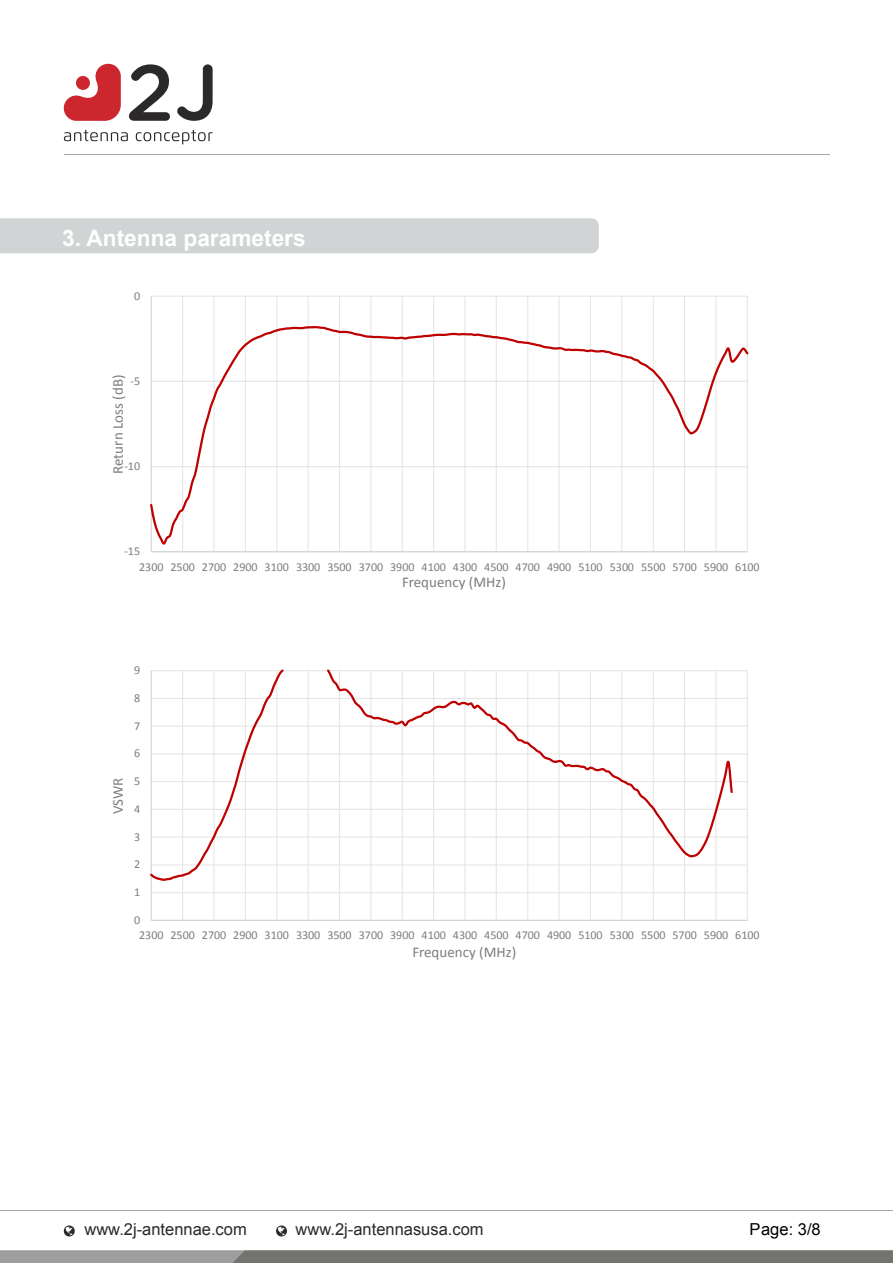
<style>
.page{position:relative;width:893px;height:1263px;background:#fff}
.page>*{position:absolute;margin:0;border:0;box-sizing:border-box;transform-origin:0 0}
.t1{font:700 22.65px "Arial";color:#fff}
.t2{font:16.5px "Arial";color:#2b2929}
.t3{font:16.5px "Arial";color:#000}
.t4{font:15px "Calibri";color:#7d7d7d}
.t5{font:12px "Calibri";color:#7d7d7d}
</style>
<div class="page">
<svg style="left:0;top:1250px;width:893px;height:13px;background:#80807e"></svg>
<hr style="left:0;top:1210px;width:893px;height:1px;background:#a8a8a8">
<svg style="left:63px;top:1225px;width:12px;height:11px"></svg>
<svg style="left:276px;top:1225px;width:11px;height:11px"></svg>
<svg style="left:64px;top:130px;width:64px;height:11px"></svg>
<svg style="left:136px;top:130px;width:77px;height:14px"></svg>
<svg style="left:129px;top:64px;width:41px;height:57px"></svg>
<svg style="left:177px;top:64px;width:36px;height:57px"></svg>
<svg style="left:64px;top:64px;width:57px;height:57px"></svg>
<div style="left:76px;top:76px;width:14px;height:14px;background:#cc262e;border-radius:50%"></div>
<hr style="left:64px;top:154px;width:765px;height:1px;background:#a8a8a8">
<div style="left:0;top:218px;width:599px;height:35px;background:#d1d4d4"></div>
<hr style="left:151px;top:296px;width:596px;height:1px;background:#e6e6e6">
<hr style="left:182px;top:296px;width:1px;height:256px;background:#e6e6e6">
<hr style="left:213px;top:296px;width:2px;height:256px;background:#e6e6e6">
<hr style="left:245px;top:296px;width:1px;height:256px;background:#e6e6e6">
<hr style="left:276px;top:296px;width:1px;height:256px;background:#e6e6e6">
<hr style="left:308px;top:296px;width:1px;height:256px;background:#e6e6e6">
<hr style="left:339px;top:296px;width:1px;height:256px;background:#e6e6e6">
<hr style="left:370px;top:296px;width:1px;height:256px;background:#e6e6e6">
<hr style="left:402px;top:296px;width:1px;height:256px;background:#e6e6e6">
<hr style="left:433px;top:296px;width:1px;height:256px;background:#e6e6e6">
<hr style="left:464px;top:296px;width:1px;height:256px;background:#e6e6e6">
<hr style="left:496px;top:296px;width:1px;height:256px;background:#e6e6e6">
<hr style="left:527px;top:296px;width:1px;height:256px;background:#e6e6e6">
<hr style="left:558px;top:296px;width:2px;height:256px;background:#e6e6e6">
<hr style="left:590px;top:296px;width:1px;height:256px;background:#e6e6e6">
<hr style="left:621px;top:296px;width:1px;height:256px;background:#e6e6e6">
<hr style="left:653px;top:296px;width:1px;height:256px;background:#e6e6e6">
<hr style="left:684px;top:296px;width:1px;height:256px;background:#e6e6e6">
<hr style="left:715px;top:296px;width:1px;height:256px;background:#e6e6e6">
<hr style="left:747px;top:296px;width:1px;height:256px;background:#e6e6e6">
<hr style="left:151px;top:296px;width:1px;height:256px;background:#d1d4d4">
<hr style="left:151px;top:551px;width:596px;height:1px;background:#d1d4d4">
<svg style="left:150px;top:325px;width:599px;height:221px"></svg>
<hr style="left:151px;top:892px;width:596px;height:1px;background:#e6e6e6">
<hr style="left:151px;top:864px;width:596px;height:1px;background:#e6e6e6">
<hr style="left:151px;top:836px;width:596px;height:2px;background:#e6e6e6">
<hr style="left:151px;top:809px;width:596px;height:1px;background:#e6e6e6">
<hr style="left:151px;top:781px;width:596px;height:1px;background:#e6e6e6">
<hr style="left:151px;top:753px;width:596px;height:1px;background:#e6e6e6">
<hr style="left:151px;top:726px;width:596px;height:1px;background:#e6e6e6">
<hr style="left:151px;top:698px;width:596px;height:1px;background:#e6e6e6">
<hr style="left:151px;top:670px;width:596px;height:1px;background:#e6e6e6">
<hr style="left:182px;top:671px;width:1px;height:249px;background:#e6e6e6">
<hr style="left:213px;top:671px;width:2px;height:249px;background:#e6e6e6">
<hr style="left:245px;top:671px;width:1px;height:249px;background:#e6e6e6">
<hr style="left:276px;top:671px;width:1px;height:249px;background:#e6e6e6">
<hr style="left:308px;top:671px;width:1px;height:249px;background:#e6e6e6">
<hr style="left:339px;top:671px;width:1px;height:249px;background:#e6e6e6">
<hr style="left:370px;top:671px;width:1px;height:249px;background:#e6e6e6">
<hr style="left:402px;top:671px;width:1px;height:249px;background:#e6e6e6">
<hr style="left:433px;top:671px;width:1px;height:249px;background:#e6e6e6">
<hr style="left:464px;top:671px;width:1px;height:249px;background:#e6e6e6">
<hr style="left:496px;top:671px;width:1px;height:249px;background:#e6e6e6">
<hr style="left:527px;top:671px;width:1px;height:249px;background:#e6e6e6">
<hr style="left:558px;top:671px;width:2px;height:249px;background:#e6e6e6">
<hr style="left:590px;top:671px;width:1px;height:249px;background:#e6e6e6">
<hr style="left:621px;top:671px;width:1px;height:249px;background:#e6e6e6">
<hr style="left:653px;top:671px;width:1px;height:249px;background:#e6e6e6">
<hr style="left:684px;top:671px;width:1px;height:249px;background:#e6e6e6">
<hr style="left:715px;top:671px;width:1px;height:249px;background:#e6e6e6">
<hr style="left:747px;top:671px;width:1px;height:249px;background:#e6e6e6">
<hr style="left:151px;top:671px;width:1px;height:249px;background:#d1d4d4">
<hr style="left:151px;top:920px;width:596px;height:1px;background:#d1d4d4">
<svg style="left:150px;top:669px;width:584px;height:213px"></svg>
<h1 class="t1" style="left:62px;top:230px;width:245px">3. Antenna parameters</h1>
<p class="t5" style="left:134px;top:290px;width:8px">0</p>
<p class="t4" style="left:111px;top:474px;width:101px;rotate:-90deg">Return Loss (dB)</p>
<p class="t5" style="left:130px;top:376px;width:11px">-5</p>
<p class="t5" style="left:124px;top:461px;width:17px">-10</p>
<p class="t5" style="left:124px;top:546px;width:17px">-15</p>
<p class="t5" style="left:139px;top:562px;width:622px">2300 2500 2700 2900 3100 3300 3500 3700 3900 4100 4300 4500 4700 4900 5100 5300 5500 5700 5900 6100</p>
<p class="t4" style="left:402px;top:576px;width:105px">Frequency (MHz)</p>
<p class="t4" style="left:111px;top:814px;width:38px;rotate:-90deg">VSWR</p>
<p class="t5" style="left:134px;top:665px;width:8px">9</p>
<p class="t5" style="left:134px;top:693px;width:8px">8</p>
<p class="t5" style="left:134px;top:721px;width:8px">7</p>
<p class="t5" style="left:134px;top:748px;width:8px">6</p>
<p class="t5" style="left:134px;top:776px;width:8px">5</p>
<p class="t5" style="left:134px;top:804px;width:8px">4</p>
<p class="t5" style="left:134px;top:831px;width:8px">3</p>
<p class="t5" style="left:134px;top:859px;width:8px">2</p>
<p class="t5" style="left:134px;top:887px;width:8px">1</p>
<p class="t5" style="left:134px;top:915px;width:8px">0</p>
<p class="t5" style="left:139px;top:930px;width:622px">2300 2500 2700 2900 3100 3300 3500 3700 3900 4100 4300 4500 4700 4900 5100 5300 5500 5700 5900 6100</p>
<p class="t4" style="left:412px;top:945px;width:105px">Frequency (MHz)</p>
<h2 class="t2" style="left:84px;top:1223px;width:164px">www.2j-antennae.com</h2>
<h2 class="t2" style="left:296px;top:1223px;width:189px">www.2j-antennasusa.com</h2>
<h2 class="t3" style="left:749px;top:1223px;width:73px">Page: 3/8</h2>
</div>
